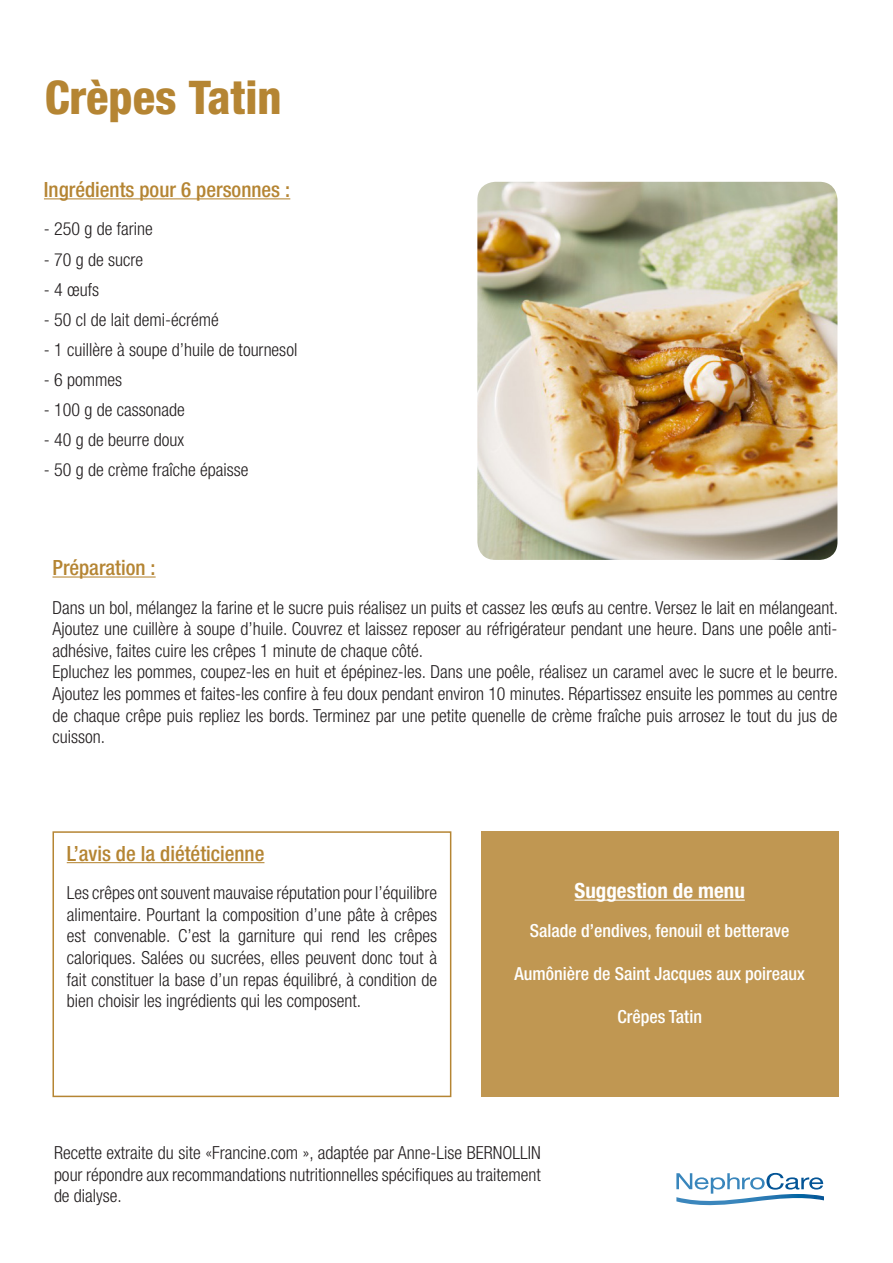
<style>
.page{position:relative;width:893px;height:1263px;background:#fff}
.page>*{position:absolute;margin:0;border:0;box-sizing:border-box;transform-origin:0 0}
.t1{font:800 condensed 46.5px "Helvetica Neue LT Std";color:#b58533}
.t2{font:500 condensed 21px "Helvetica Neue LT Std";color:#b58533}
.t3{font:700 condensed 21px "Helvetica Neue LT Std";color:#fff}
.t4{font:300 condensed 18px/21.6px "Helvetica Neue LT Std";color:#231f20;text-align:justify}
.t5{font:500 condensed 18px "Helvetica Neue LT Std";color:#fff}
</style>
<div class="page">
<hr style="left:44px;top:198px;width:246px;height:1px;background:#b58533">
<hr style="left:52px;top:576px;width:104px;height:1px;background:#b58533">
<hr style="left:67px;top:862px;width:197px;height:1px;background:#b58533">
<div style="left:52px;top:831px;width:399px;height:266px;border:2px solid #b58533"></div>
<div style="left:481px;top:831px;width:357px;height:265px;background:#c09752"></div>
<hr style="left:575px;top:900px;width:170px;height:1px;background:#fff">
<svg style="left:676px;top:1173px;width:148px;height:33px"></svg>
<img style="left:477px;top:182px;width:360px;height:378px">
<p class="t1" style="left:45px;top:69px;width:239px">Crèpes Tatin</p>
<p class="t2" style="left:44px;top:177px;width:248px">Ingrédients pour 6 personnes :</p>
<p class="t4" style="left:44px;top:218px;width:110px">- 250 g de farine</p>
<p class="t4" style="left:44px;top:248px;width:101px">- 70 g de sucre</p>
<p class="t4" style="left:44px;top:278px;width:57px">- 4 œufs</p>
<p class="t4" style="left:44px;top:308px;width:176px">- 50 cl de lait demi-écrémé</p>
<p class="t4" style="left:44px;top:338px;width:255px">- 1 cuillère à soupe d’huile de tournesol</p>
<p class="t4" style="left:44px;top:369px;width:80px">- 6 pommes</p>
<p class="t4" style="left:44px;top:399px;width:142px">- 100 g de cassonade</p>
<p class="t4" style="left:44px;top:429px;width:142px">- 40 g de beurre doux</p>
<p class="t4" style="left:44px;top:459px;width:206px">- 50 g de crème fraîche épaisse</p>
<p class="t2" style="left:52px;top:555px;width:105px">Préparation :</p>
<p class="t4" style="left:52px;top:596px;width:787px">Dans un bol, mélangez la farine et le sucre puis réalisez un puits et cassez les œufs au centre. Versez le lait en mélangeant.<br>Ajoutez une cuillère à soupe d’huile. Couvrez et laissez reposer au réfrigérateur pendant une heure. Dans une poêle anti&shy;adhésive, faites cuire les crêpes 1 minute de chaque côté.</p>
<p class="t4" style="left:52px;top:661px;width:787px">Epluchez les pommes, coupez-les en huit et épépinez-les. Dans une poêle, réalisez un caramel avec le sucre et le beurre.<br>Ajoutez les pommes et faites-les confire à feu doux pendant environ 10 minutes. Répartissez ensuite les pommes au centre de chaque crêpe puis repliez les bords. Terminez par une petite quenelle de crème fraîche puis arrosez le tout du jus de cuisson.</p>
<p class="t2" style="left:67px;top:840px;width:199px">L’avis de la diététicienne</p>
<p class="t4" style="left:67px;top:882px;width:372px">Les crêpes ont souvent mauvaise réputation pour l’équilibre alimentaire. Pourtant la composition d’une pâte à crêpes est convenable. C’est la garniture qui rend les crêpes caloriques. Salées ou sucrées, elles peuvent donc tout à fait constituer la base d’un repas équilibré, à condition de bien choisir les ingrédients qui les composent.</p>
<p class="t3" style="left:575px;top:878px;width:172px">Suggestion de menu</p>
<p class="t5" style="left:530px;top:919px;width:261px">Salade d’endives, fenouil et betterave</p>
<p class="t5" style="left:515px;top:963px;width:292px">Aumônière de Saint Jacques aux poireaux</p>
<p class="t5" style="left:617px;top:1006px;width:86px">Crêpes Tatin</p>
<p class="t4" style="left:54px;top:1142px;width:488px">Recette extraite du site «Francine.com », adaptée par Anne-Lise BERNOLLIN pour répondre aux recommandations nutritionnelles spécifiques au traitement de dialyse.</p>
</div>
